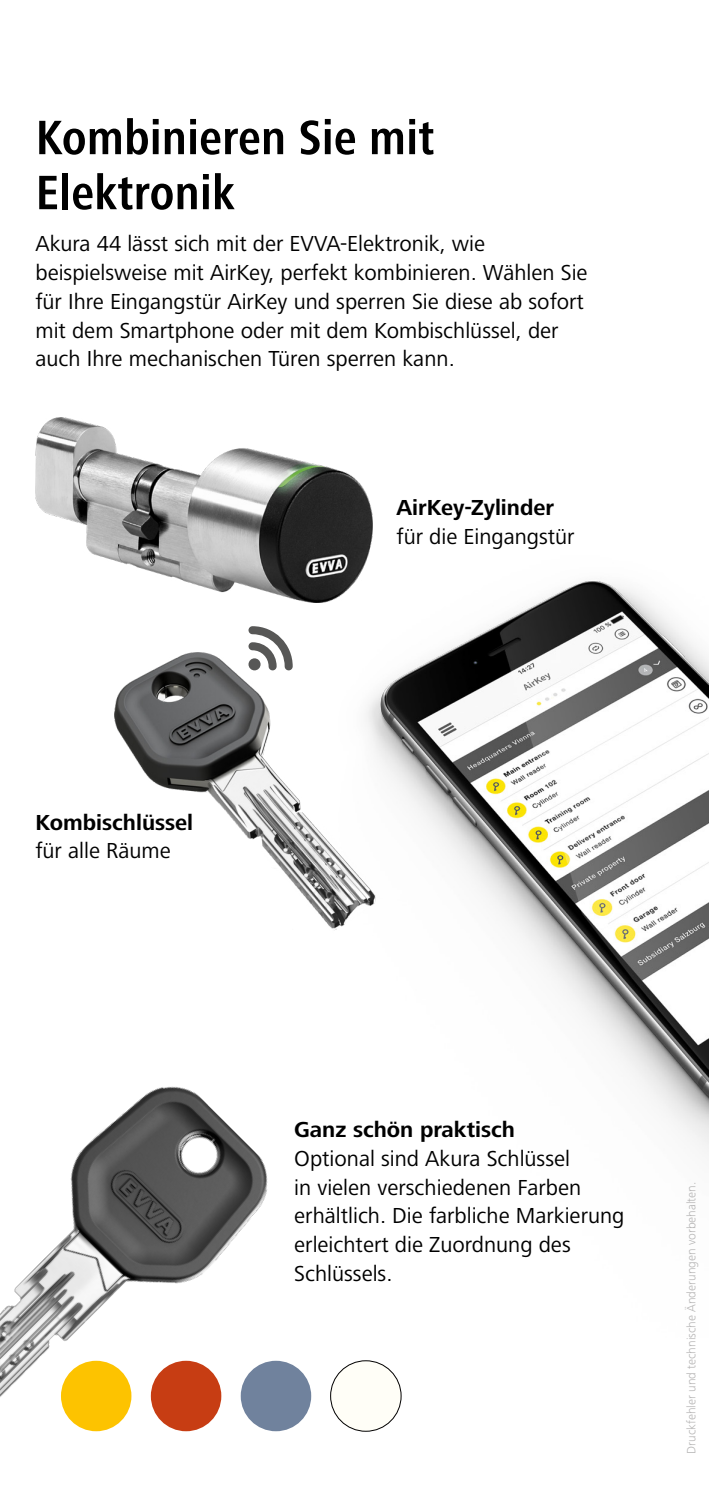
<style>
.page{position:relative;width:709px;height:1489px;background:#fff}
.page>*{position:absolute;margin:0;border:0;box-sizing:border-box;transform-origin:0 0}
.t1{font:700 condensed 50px/55px "Frutiger Next LTCE";color:#000}
.t2{font:22.5px/28.8px "Frutiger Next LTCE";color:#000}
.t3{font:700 22.5px "Frutiger Next LTCE";color:#000}
.t4{font:300 12.5px "Frutiger Next LTCE";color:#b3b2b2}
</style>
<div class="page">
<img style="left:307px;top:512px;width:402px;height:640px">
<img style="left:0;top:1086px;width:268px;height:343px">
<div style="left:61px;top:1360px;width:70px;height:70px;background:#fdc300;border-radius:50%"></div>
<div style="left:241px;top:1360px;width:70px;height:70px;background:#70829d;border-radius:50%"></div>
<div style="left:151px;top:1360px;width:70px;height:70px;background:#c73d13;border-radius:50%"></div>
<div style="left:330px;top:1360px;width:71px;height:70px;background:#fffef7;border-radius:50%"></div>
<div style="left:330px;top:1360px;width:71px;height:71px;border:1px solid #000;border-radius:50%"></div>
<img style="left:35px;top:418px;width:337px;height:184px">
<svg style="left:248px;top:626px;width:42px;height:26px"></svg>
<img style="left:115px;top:652px;width:267px;height:283px">
<h1 class="t1" style="left:35px;top:110px;width:400px">Kombinieren Sie mit<br>Elektronik</h1>
<p class="t2" style="left:35px;top:230px;width:553px">Akura 44 lässt sich mit der EVVA-Elektronik, wie beispielsweise mit AirKey, perfekt kombinieren. Wählen Sie für Ihre Eingangstür AirKey und sperren Sie diese ab sofort mit dem Smartphone oder mit dem Kombischlüssel, der auch Ihre mechanischen Türen sperren kann.</p>
<p class="t3" style="left:396px;top:495px;width:159px">AirKey-Zylinder</p>
<p class="t2" style="left:396px;top:522px;width:180px">für die Eingangstür</p>
<p class="t3" style="left:35px;top:809px;width:159px">Kombischlüssel</p>
<p class="t2" style="left:35px;top:836px;width:137px">für alle Räume</p>
<p class="t3" style="left:294px;top:1116px;width:222px">Ganz schön praktisch</p>
<p class="t2" style="left:294px;top:1144px;width:332px">Optional sind Akura Schlüssel<br>in vielen verschiedenen Farben erhältlich. Die farbliche Markierung erleichtert die Zuordnung des<br>Schlüssels.</p>
<p class="t4" style="left:684px;top:1453px;width:273px;rotate:-90deg">Druckfehler und technische Änderungen vorbehalten.</p>
</div>
